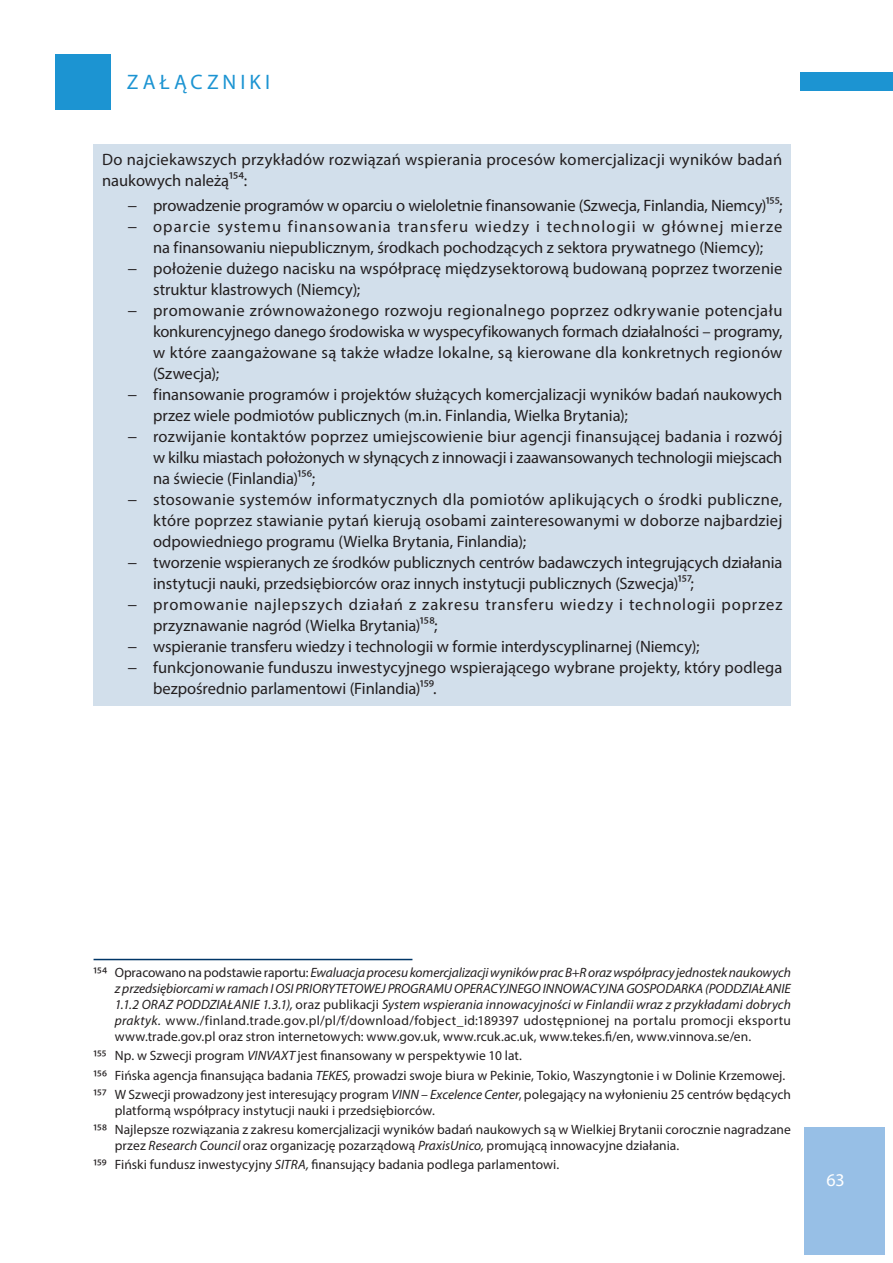
<style>
.page{position:relative;width:893px;height:1263px;background:#fff}
.page>*{position:absolute;margin:0;border:0;box-sizing:border-box;transform-origin:0 0}
.t1{font:21px "Myriad Pro";letter-spacing:.195em;color:#1c94d2}
.t2{font:18px "Myriad Pro";color:#fff}
.t3{font:16.5px/21px "Myriad Pro";letter-spacing:.005em;color:#231f20}
.t4{font:16.5px "Myriad Pro";letter-spacing:.025em;color:#231f20}
.t5{font:16.5px "Myriad Pro";letter-spacing:-.015em;color:#231f20}
.t6{font:16.5px "Myriad Pro";letter-spacing:.05em;color:#231f20}
.t7{font:16.5px "Myriad Pro";letter-spacing:.065em;color:#231f20}
.t8{font:13.5px/19.2px "Myriad Pro";letter-spacing:.005em;color:#231f20}
.t9{font:italic 13.5px/16.2px "Myriad Pro";letter-spacing:.005em;color:#231f20;text-align:justify}
.s1{font-style:normal;font-size:15px}
.s2{font-style:normal}
.s3{font-size:15px}
.s4{font-style:italic}
</style>
<div class="page">
<div style="left:804px;top:1127px;width:80px;height:127px;background:#97bfe6"></div>
<div style="left:800px;top:72px;width:93px;height:19px;background:#1c94d2"></div>
<div style="left:55px;top:54px;width:56px;height:55px;background:#1c94d2"></div>
<hr style="left:94px;top:959px;width:318px;height:1px;background:#003667">
<div style="left:94px;top:144px;width:697px;height:562px;background:#d2dfeb"></div>
<p class="t1" style="left:127px;top:69px;width:145px">ZAŁĄCZNIKI</p>
<p class="t3" style="left:102px;top:148px;width:682px">Do najciekawszych przykładów rozwiązań wspierania procesów komercjalizacji wyników badań naukowych należą154:</p>
<p class="t3" style="left:128px;top:195px;width:656px">− prowadzenie programów w oparciu o wieloletnie finansowanie (Szwecja, Finlandia, Niemcy)155;</p>
<p class="t7" style="left:128px;top:216px;width:656px">− oparcie systemu finansowania transferu wiedzy i technologii w głównej mierze</p>
<p class="t3" style="left:153px;top:237px;width:612px">na finansowaniu niepublicznym, środkach pochodzących z sektora prywatnego (Niemcy);</p>
<p class="t3" style="left:128px;top:258px;width:656px">− położenie dużego nacisku na współpracę międzysektorową budowaną poprzez tworzenie</p>
<p class="t3" style="left:153px;top:279px;width:209px">struktur klastrowych (Niemcy);</p>
<p class="t4" style="left:128px;top:300px;width:656px">− promowanie zrównoważonego rozwoju regionalnego poprzez odkrywanie potencjału</p>
<p class="t3" style="left:153px;top:321px;width:631px">konkurencyjnego danego środowiska w wyspecyfikowanych formach działalności – programy,</p>
<p class="t3" style="left:153px;top:342px;width:631px">w które zaangażowane są także władze lokalne, są kierowane dla konkretnych regionów</p>
<p class="t3" style="left:153px;top:363px;width:68px">(Szwecja);</p>
<p class="t3" style="left:128px;top:384px;width:656px">− finansowanie programów i projektów służących komercjalizacji wyników badań naukowych</p>
<p class="t3" style="left:153px;top:405px;width:476px">przez wiele podmiotów publicznych (m.in. Finlandia, Wielka Brytania);</p>
<p class="t3" style="left:128px;top:426px;width:656px">− rozwijanie kontaktów poprzez umiejscowienie biur agencji finansującej badania i rozwój</p>
<p class="t5" style="left:153px;top:447px;width:631px">w kilku miastach położonych w słynących z innowacji i zaawansowanych technologii miejscach</p>
<p class="t3" style="left:153px;top:468px;width:164px">na świecie (Finlandia)156;</p>
<p class="t4" style="left:128px;top:489px;width:656px">− stosowanie systemów informatycznych dla pomiotów aplikujących o środki publiczne,</p>
<p class="t3" style="left:153px;top:510px;width:631px">które poprzez stawianie pytań kierują osobami zainteresowanymi w doborze najbardziej</p>
<p class="t3" style="left:153px;top:531px;width:375px">odpowiedniego programu (Wielka Brytania, Finlandia);</p>
<p class="t3" style="left:128px;top:552px;width:656px">− tworzenie wspieranych ze środków publicznych centrów badawczych integrujących działania</p>
<p class="t3" style="left:153px;top:573px;width:542px">instytucji nauki, przedsiębiorców oraz innych instytucji publicznych (Szwecja)157;</p>
<p class="t6" style="left:128px;top:594px;width:656px">− promowanie najlepszych działań z zakresu transferu wiedzy i technologii poprzez</p>
<p class="t3" style="left:153px;top:615px;width:286px">przyznawanie nagród (Wielka Brytania)158;</p>
<p class="t3" style="left:128px;top:636px;width:573px">− wspieranie transferu wiedzy i technologii w formie interdyscyplinarnej (Niemcy);</p>
<p class="t3" style="left:128px;top:657px;width:656px">− funkcjonowanie funduszu inwestycyjnego wspierającego wybrane projekty, który podlega</p>
<p class="t3" style="left:153px;top:678px;width:285px">bezpośrednio parlamentowi (Finlandia)159.</p>
<p class="t9" style="left:115px;top:964px;width:678px;text-indent:-21px"><span class="s1">154</span> <span class="s2">Opracowano na podstawie raportu:</span> Ewaluacja procesu komercjalizacji wyników prac B+R oraz współpracy jednostek naukowych z przedsiębiorcami w ramach I OSI PRIORYTETOWEJ PROGRAMU OPERACYJNEGO INNOWACYJNA GOSPODARKA (PODDZIAŁANIE 1.1.2 ORAZ PODDZIAŁANIE 1.3.1), <span class="s2">oraz publikacji</span> System wspierania innowacyjności w Finlandii wraz z przykładami dobrych praktyk. <span class="s2">www./finland.trade.gov.pl/pl/f/download/fobject_id:189397 udostępnionej na portalu promocji eksportu www.trade.gov.pl oraz stron internetowych: www.gov.uk, www.rcuk.ac.uk, www.tekes.fi/en, www.vinnova.se/en.</span></p>
<p class="t8" style="left:94px;top:1046px;width:699px"><span class="s3">155</span> Np. w Szwecji program <span class="s4">VINVAXT</span> jest finansowany w perspektywie 10 lat.<br><span class="s3">156</span> Fińska agencja finansująca badania <span class="s4">TEKES,</span> prowadzi swoje biura w Pekinie, Tokio, Waszyngtonie i w Dolinie Krzemowej.<br><span class="s3">157</span> W Szwecji prowadzony jest interesujący program <span class="s4">VINN – Excelence Center</span>, polegający na wyłonieniu 25 centrów będących</p>
<p class="t8" style="left:94px;top:1100px;width:699px;text-indent:21px">platformą współpracy instytucji nauki i przedsiębiorców.<br><span class="s3">158</span> Najlepsze rozwiązania z zakresu komercjalizacji wyników badań naukowych są w Wielkiej Brytanii corocznie nagradzane</p>
<p class="t8" style="left:94px;top:1136px;width:587px;text-indent:21px">przez <span class="s4">Research Council</span> oraz organizację pozarządową <span class="s4">PraxisUnico,</span> promującą innowacyjne działania.<br><span class="s3">159</span> Fiński fundusz inwestycyjny <span class="s4">SITRA,</span> finansujący badania podlega parlamentowi.</p>
<p class="t2" style="left:826px;top:1168px;width:20px">63</p>
</div>
